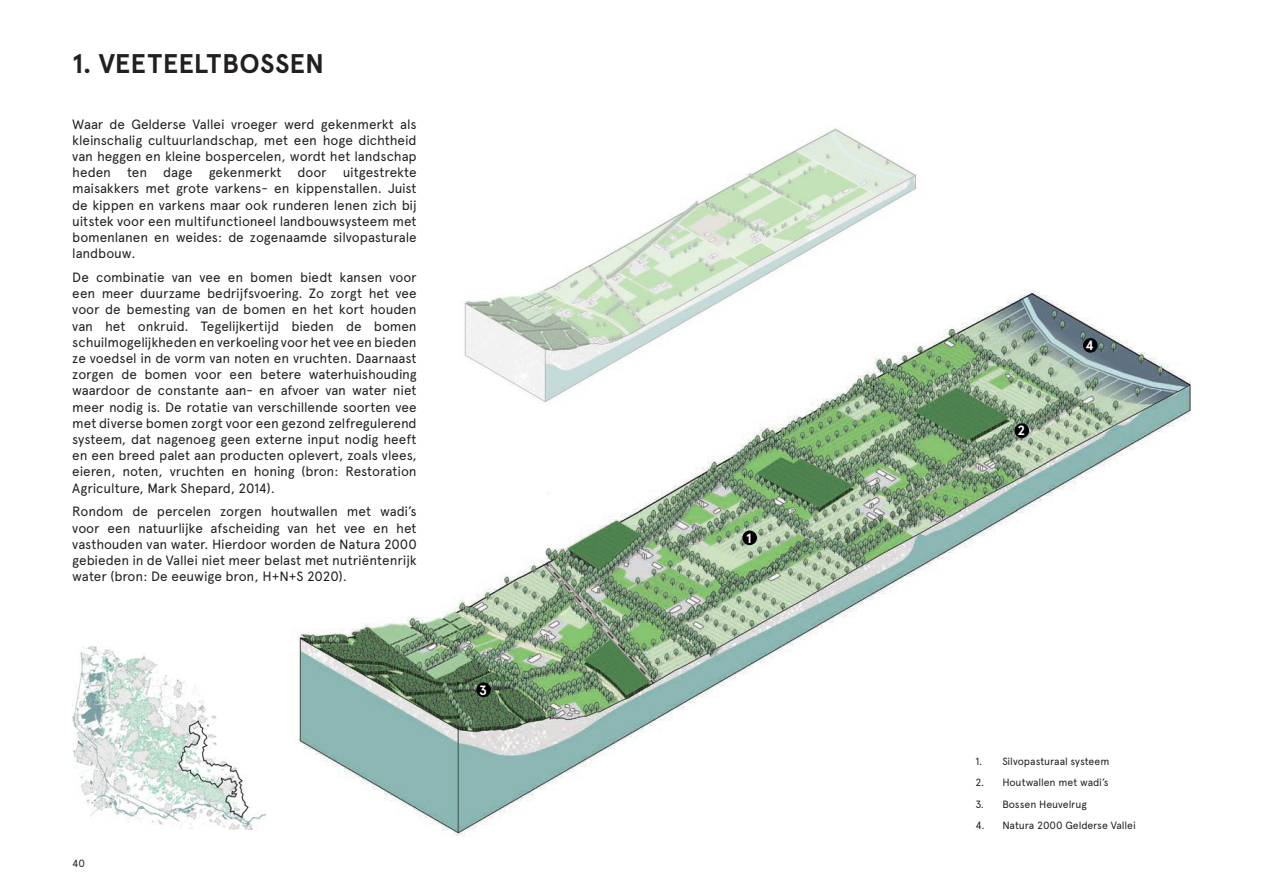
<style>
.page{position:relative;width:1263px;height:893px;background:#fff}
.page>*{position:absolute;margin:0;border:0;box-sizing:border-box;transform-origin:0 0}
.hoofdstuk{font:700 27px "Apercu";color:#231f20}
.t1{font:13.5px/16.2px "Apercu";letter-spacing:-.01em;color:#231f20;text-align:justify}
.t2{font:700 13.5px "Apercu";color:#fff}
.t3{font:10.5px "Apercu";letter-spacing:-.005em;color:#231f20}
</style>
<div class="page">
<img style="left:298px;top:289px;width:893px;height:547px">
<img style="left:72px;top:647px;width:193px;height:182px">
<img style="left:439px;top:128px;width:488px;height:277px">
<div style="left:742px;top:530px;width:15px;height:15px;background:#000;border-radius:50%"></div>
<div style="left:476px;top:682px;width:15px;height:15px;background:#000;border-radius:50%"></div>
<div style="left:1014px;top:423px;width:15px;height:15px;background:#000;border-radius:50%"></div>
<div style="left:1083px;top:338px;width:15px;height:15px;background:#000;border-radius:50%"></div>
<p class="hoofdstuk" style="left:72px;top:47px;width:253px">1. VEETEELTBOSSEN</p>
<p class="t1" style="left:72px;top:116px;width:346px">Waar de Gelderse Vallei vroeger werd gekenmerkt als kleinschalig cultuurlandschap, met een hoge dichtheid van heggen en kleine bospercelen, wordt het landschap heden ten dage gekenmerkt door uitgestrekte maisakkers met grote varkens- en kippenstallen. Juist de kippen en varkens maar ook runderen lenen zich bij uitstek voor een multifunctioneel landbouwsysteem met bomenlanen en weides: de zogenaamde silvopasturale landbouw.</p>
<p class="t1" style="left:72px;top:269px;width:346px">De combinatie van vee en bomen biedt kansen voor een meer duurzame bedrijfsvoering. Zo zorgt het vee voor de bemesting van de bomen en het kort houden van het onkruid. Tegelijkertijd bieden de bomen schuilmogelijkheden en verkoeling voor het vee en bieden ze voedsel in de vorm van noten en vruchten. Daarnaast zorgen de bomen voor een betere waterhuishouding waardoor de constante aan- en afvoer van water niet meer nodig is. De rotatie van verschillende soorten vee met diverse bomen zorgt voor een gezond zelfregulerend systeem, dat nagenoeg geen externe input nodig heeft en een breed palet aan producten oplevert, zoals vlees, eieren, noten, vruchten en honing (bron: Restoration Agriculture, Mark Shepard, 2014).</p>
<p class="t1" style="left:72px;top:503px;width:346px">Rondom de percelen zorgen houtwallen met wadi’s voor een natuurlijke afscheiding van het vee en het vasthouden van water. Hierdoor worden de Natura 2000 gebieden in de Vallei niet meer belast met nutriëntenrijk water (bron: De eeuwige bron, H+N+S 2020).</p>
<p class="t2" style="left:479px;top:682px;width:9px">3</p>
<p class="t3" style="left:72px;top:857px;width:14px">40</p>
<p class="t2" style="left:746px;top:530px;width:7px">1</p>
<p class="t2" style="left:1017px;top:423px;width:9px">2</p>
<p class="t2" style="left:1085px;top:337px;width:10px">4</p>
<p class="t3" style="left:975px;top:755px;width:136px">1. Silvopasturaal systeem</p>
<p class="t3" style="left:975px;top:776px;width:135px">2. Houtwallen met wadi’s</p>
<p class="t3" style="left:975px;top:798px;width:113px">3. Bossen Heuvelrug</p>
<p class="t3" style="left:975px;top:819px;width:162px">4. Natura 2000 Gelderse Vallei</p>
</div>
